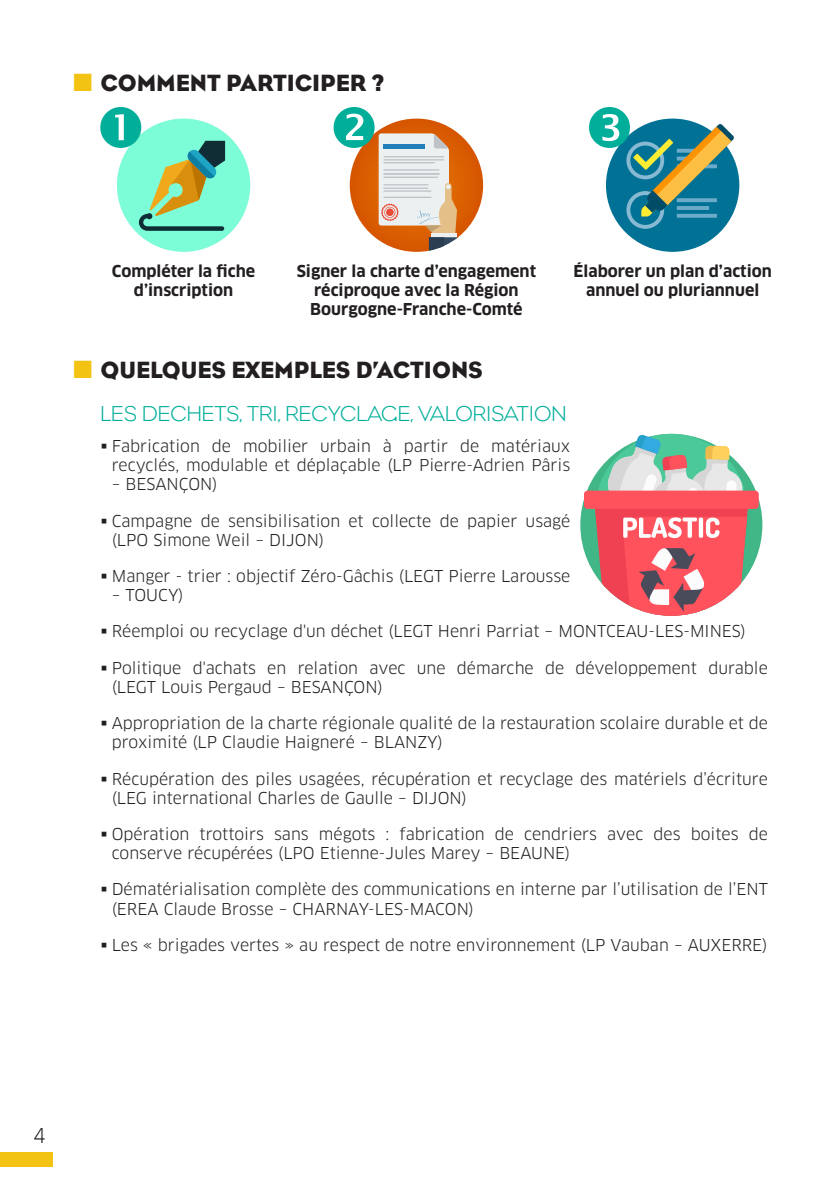
<style>
.page{position:relative;width:840px;height:1191px;background:#fff}
.page>*{position:absolute;margin:0;border:0;box-sizing:border-box;transform-origin:0 0}
.t1{font:24px "Eagle";color:#231f20}
.Petit_petit_titre_co{font:300 22px "Eagle";color:#00ae9a}
.t2{font:20px "Clan Pro";color:#231f20}
.t3{font:16px/19.2px "Clan Pro";color:#231f20}
.Texte_2{font:700 16px/19.2px "Clan Pro";color:#231f20;text-align:center}
</style>
<div class="page">
<div style="left:117px;top:119px;width:133px;height:133px;background:#7cfcd7;border-radius:50%"></div>
<div style="left:605px;top:119px;width:134px;height:133px;background:#017296;border-radius:50%"></div>
<svg style="left:589px;top:107px;width:144px;height:122px"></svg>
<svg style="left:100px;top:107px;width:125px;height:124px"></svg>
<svg style="left:333px;top:107px;width:150px;height:145px"></svg>
<div style="left:580px;top:434px;width:182px;height:182px;background:#41b787;border-radius:50%"></div>
<div style="left:583px;top:490px;width:175px;height:19px;background:#ff525d;border-radius:4px"></div>
<svg style="left:594px;top:434px;width:154px;height:182px"></svg>
<div style="left:0;top:1152px;width:52px;height:14px;background:#f3c314"></div>
<p class="t1" style="left:100px;top:68px;width:284px">COMMENT PARTICIPER ?</p>
<p class="Texte_2" style="left:112px;top:261px;width:145px">Compléter la fiche d’inscription</p>
<p class="Texte_2" style="left:296px;top:261px;width:241px">Signer la charte d’engagement réciproque avec la Région<br>Bourgogne-Franche-Comté</p>
<p class="Texte_2" style="left:573px;top:261px;width:200px">Élaborer un plan d’action annuel ou pluriannuel</p>
<p class="t1" style="left:100px;top:355px;width:384px">QUELQUES EXEMPLES D’ACTIONS</p>
<p class="Petit_petit_titre_co" style="left:100px;top:400px;width:467px">LES DECHETS, TRI, RECYCLAGE, VALORISATION</p>
<p class="t3" style="left:100px;top:436px;width:471px;text-align:right">▪ Fabrication de mobilier urbain à partir de matériaux recyclés, modulable et déplaçable (LP Pierre-Adrien Pâris</p>
<p class="t3" style="left:112px;top:475px;width:107px">– BESANÇON)</p>
<p class="t3" style="left:112px;top:511px;width:460px;text-indent:-11px">▪ Campagne de sensibilisation et collecte de papier usagé (LPO Simone Weil – DIJON)</p>
<p class="t3" style="left:100px;top:566px;width:471px">▪ Manger - trier : objectif Zéro-Gâchis (LEGT Pierre Larousse</p>
<p class="t3" style="left:112px;top:586px;width:73px">– TOUCY)</p>
<p class="t3" style="left:100px;top:622px;width:646px">▪ Réemploi ou recyclage d'un déchet (LEGT Henri Parriat – MONTCEAU-LES-MINES)</p>
<p class="t3" style="left:112px;top:658px;width:657px;text-indent:-11px">▪ Politique d'achats en relation avec une démarche de développement durable (LEGT Louis Pergaud – BESANÇON)</p>
<p class="t3" style="left:112px;top:713px;width:657px;text-indent:-11px">▪ Appropriation de la charte régionale qualité de la restauration scolaire durable et de proximité (LP Claudie Haigneré – BLANZY)</p>
<p class="t3" style="left:112px;top:769px;width:657px;text-indent:-11px">▪ Récupération des piles usagées, récupération et recyclage des matériels d’écriture (LEG international Charles de Gaulle – DIJON)</p>
<p class="t3" style="left:112px;top:824px;width:657px;text-indent:-11px">▪ Opération trottoirs sans mégots : fabrication de cendriers avec des boites de conserve récupérées (LPO Etienne-Jules Marey – BEAUNE)</p>
<p class="t3" style="left:112px;top:880px;width:657px;text-indent:-11px">▪ Dématérialisation complète des communications en interne par l’utilisation de l’ENT (EREA Claude Brosse – CHARNAY-LES-MACON)</p>
<p class="t3" style="left:100px;top:935px;width:668px">▪ Les « brigades vertes » au respect de notre environnement (LP Vauban – AUXERRE)</p>
<p class="t2" style="left:33px;top:1123px;width:15px">4</p>
</div>
